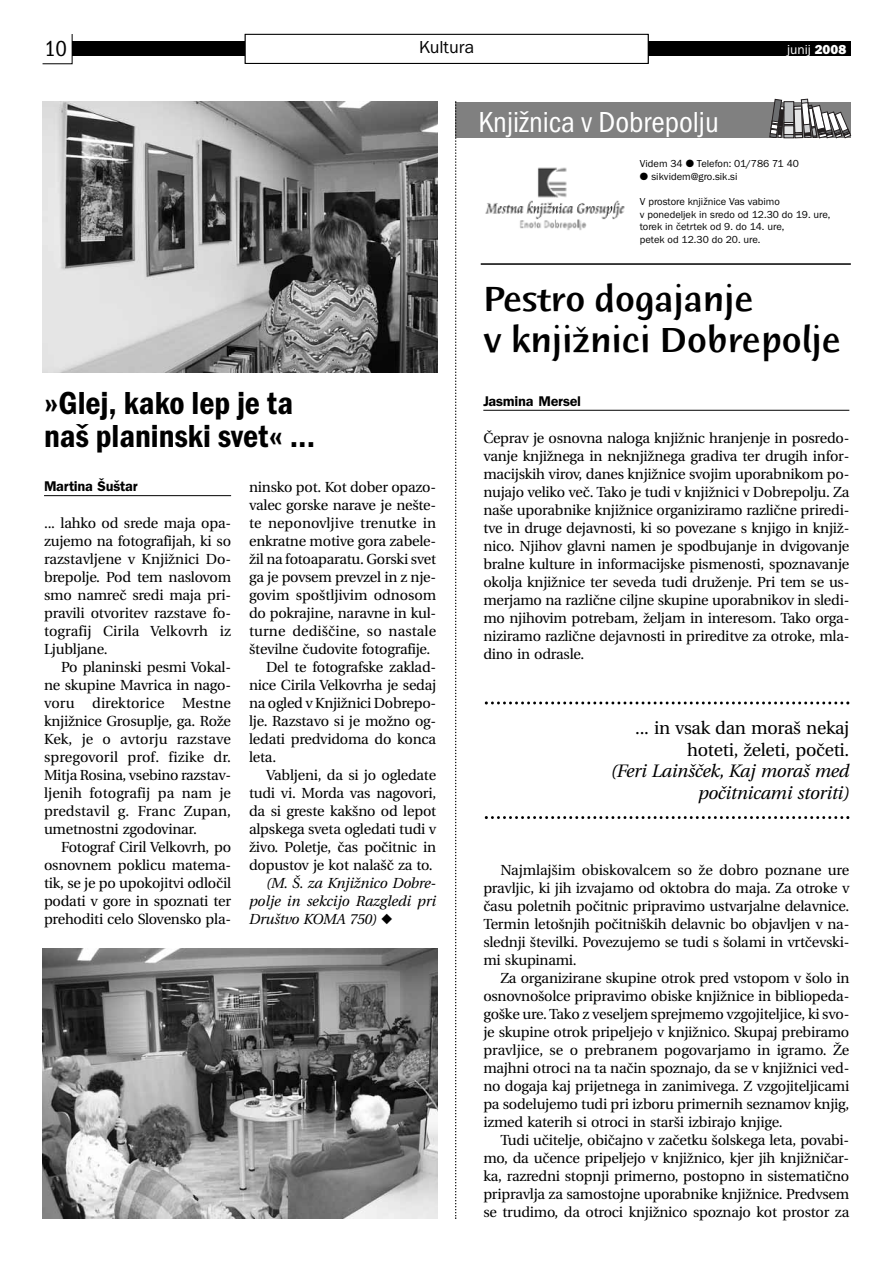
<style>
.page{position:relative;width:893px;height:1263px;background:#fff}
.page>*{position:absolute;margin:0;border:0;box-sizing:border-box;transform-origin:0 0}
.t1{font:500 37.5px/40.5px "Humana Sans ITC";color:#000}
.t2{font:600 condensed 33px/33px "Franklin Got Itc TEE";color:#000}
.t3{font:condensed 30px "Franklin Got Itc TEE";color:#fff}
.t4{font:condensed 22.5px "Franklin Got Itc TEE";color:#000}
.t5{font:italic 18px/21.6px "Utopia";letter-spacing:-.015em;color:#000;text-align:right}
.t6{font:18px/21.6px "Utopia";letter-spacing:-.015em;color:#000;text-align:right}
.t7{font:18px "Franklin Got Itc TEE";color:#000}
.t8{font:14.55px/18px "Utopia";letter-spacing:-.015em;color:#000;text-align:justify}
.t9{font:italic 14.55px/18px "Utopia";letter-spacing:-.01em;color:#000;text-align:justify}
.t10{font:14.55px "Utopia";letter-spacing:.005em;color:#000}
.t11{font:600 14.55px "Franklin Got Itc TEE";letter-spacing:-.02em;color:#000}
.t12{font:13.5px "Franklin Got Itc TEE";color:#fff}
.t13{font:10.5px/12.6px "Franklin Got Itc TEE";color:#000}
.s1{font-family:"Franklin Got Itc TEE Heav"}
</style>
<div class="page">
<div style="left:73px;top:41px;width:777px;height:15px;background:#000"></div>
<svg style="left:42px;top:34px;width:31px;height:30px"></svg>
<div style="left:245px;top:35px;width:402px;height:28px;background:#fff"></div>
<div style="left:245px;top:34px;width:403px;height:30px;border:1px solid #000"></div>
<hr style="left:44px;top:495px;width:187px;height:1px;background:#000">
<img style="left:43px;top:102px;width:394px;height:270px">
<img style="left:43px;top:948px;width:394px;height:270px">
<hr style="left:483px;top:410px;width:366px;height:1px;background:#000">
<img style="left:485px;top:167px;width:140px;height:63px">
<hr style="left:480px;top:263px;width:370px;height:2px;background:#000">
<div style="left:455px;top:102px;width:395px;height:36px;background:#808080"></div>
<svg style="left:769px;top:99px;width:82px;height:39px"></svg>
<svg style="left:485px;top:701px;width:364px;height:3px"></svg>
<svg style="left:485px;top:816px;width:364px;height:3px"></svg>
<svg style="left:455px;top:101px;width:1px;height:1118px"></svg>
<h3 class="t4" style="left:44px;top:40px;width:24px">10</h3>
<p class="t7" style="left:419px;top:40px;width:57px">Kultura</p>
<p class="t12" style="left:787px;top:44px;width:61px">junij <span class="s1">2008</span></p>
<h3 class="t3" style="left:478px;top:110px;width:242px">Knjižnica v Dobrepolju</h3>
<h2 class="t2" style="left:44px;top:389px;width:272px">»Glej, kako lep je ta naš planinski svet« ...</h2>
<p class="t11" style="left:44px;top:481px;width:95px">Martina Šuštar</p>
<p class="t8" style="left:44px;top:516px;width:188px">... lahko od srede maja opa&shy;zujemo na fotografijah, ki so razstavljene v Knjižnici Do&shy;brepolje. Pod tem naslovom smo namreč sredi maja pri&shy;pravili otvoritev razstave fo&shy;tografij Cirila Velkovrh iz Ljubljane.</p>
<p class="t8" style="left:44px;top:660px;width:188px;text-indent:17px">Po planinski pesmi Vokal&shy;ne skupine Mavrica in nago&shy;voru direktorice Mestne knjižnice Grosuplje, ga. Rože Kek, je o avtorju razstave spregovoril prof. fizike dr.<br>Mitja Rosina, vsebino razstav&shy;ljenih fotografij pa nam je predstavil g. Franc Zupan, umetnostni zgodovinar.</p>
<p class="t8" style="left:44px;top:840px;width:188px;text-indent:17px">Fotograf Ciril Velkovrh, po osnovnem poklicu matema&shy;tik, se je po upokojitvi odločil podati v gore in spoznati ter prehoditi celo Slovensko pla-</p>
<p class="t8" style="left:249px;top:480px;width:188px">ninsko pot. Kot dober opazo-</p>
<p class="t8" style="left:249px;top:498px;width:188px">valec gorske narave je nešte-</p>
<p class="t10" style="left:249px;top:518px;width:188px">te neponovljive trenutke in</p>
<p class="t8" style="left:249px;top:534px;width:188px">enkratne motive gora zabele-</p>
<p class="t8" style="left:249px;top:552px;width:188px">žil na fotoaparatu. Gorski svet</p>
<p class="t8" style="left:249px;top:570px;width:188px">ga je povsem prevzel in z nje-</p>
<p class="t8" style="left:249px;top:588px;width:188px">govim spoštljivim odnosom</p>
<p class="t8" style="left:249px;top:606px;width:188px">do pokrajine, naravne in kul-</p>
<p class="t10" style="left:249px;top:626px;width:188px">turne dediščine, so nastale</p>
<p class="t8" style="left:249px;top:642px;width:183px">številne čudovite fotografije.</p>
<p class="t8" style="left:266px;top:660px;width:171px">Del te fotografske zaklad-</p>
<p class="t8" style="left:249px;top:678px;width:188px">nice Cirila Velkovrha je sedaj</p>
<p class="t8" style="left:249px;top:696px;width:188px">na ogled v Knjižnici Dobrepo-</p>
<p class="t8" style="left:249px;top:714px;width:188px">lje. Razstavo si je možno og-</p>
<p class="t8" style="left:249px;top:732px;width:188px">ledati predvidoma do konca</p>
<p class="t8" style="left:249px;top:750px;width:29px">leta.</p>
<p class="t8" style="left:266px;top:768px;width:171px">Vabljeni, da si jo ogledate</p>
<p class="t8" style="left:249px;top:786px;width:189px">tudi vi. Morda vas nagovori,</p>
<p class="t8" style="left:249px;top:804px;width:188px">da si greste kakšno od lepot</p>
<p class="t8" style="left:249px;top:822px;width:188px">alpskega sveta ogledati tudi v</p>
<p class="t8" style="left:249px;top:840px;width:188px">živo. Poletje, čas počitnic in</p>
<p class="t8" style="left:249px;top:858px;width:185px">dopustov je kot nalašč za to.</p>
<p class="t9" style="left:249px;top:876px;width:188px;text-indent:17px">(M. Š. za Knjižnico Dobre&shy;polje in sekcijo Razgledi pri Društvo KOMA 750) ◆</p>
<p class="t13" style="left:640px;top:158px;width:161px">Videm 34 ● Telefon: 01/786 71 40</p>
<p class="t13" style="left:640px;top:171px;width:99px">● sikvidem@gro.sik.si</p>
<p class="t13" style="left:640px;top:196px;width:192px">V prostore knjižnice Vas vabimo<br>v ponedeljek in sredo od 12.30 do 19. ure, torek in četrtek od 9. do 14. ure,<br>petek od 12.30 do 20. ure.</p>
<h1 class="t1" style="left:483px;top:280px;width:359px">Pestro dogajanje<br>v knjižnici Dobrepolje</h1>
<p class="t11" style="left:483px;top:395px;width:99px">Jasmina Mersel</p>
<p class="t8" style="left:483px;top:430px;width:367px">Čeprav je osnovna naloga knjižnic hranjenje in posredo&shy;vanje knjižnega in neknjižnega gradiva ter drugih infor&shy;macijskih virov, danes knjižnice svojim uporabnikom po&shy;nujajo veliko več. Tako je tudi v knjižnici v Dobrepolju. Za naše uporabnike knjižnice organiziramo različne priredi&shy;tve in druge dejavnosti, ki so povezane s knjigo in knjiž&shy;nico. Njihov glavni namen je spodbujanje in dvigovanje bralne kulture in informacijske pismenosti, spoznavanje okolja knjižnice ter seveda tudi druženje. Pri tem se us&shy;merjamo na različne ciljne skupine uporabnikov in sledi&shy;mo njihovim potrebam, željam in interesom. Tako orga&shy;niziramo različne dejavnosti in prireditve za otroke, mla&shy;dino in odrasle.</p>
<p class="t6" style="left:635px;top:719px;width:215px">... in vsak dan moraš nekaj hoteti, želeti, početi.</p>
<p class="t5" style="left:610px;top:762px;width:240px">(Feri Lainšček, Kaj moraš med počitnicami storiti)</p>
<p class="t8" style="left:483px;top:862px;width:367px;text-indent:17px">Najmlajšim obiskovalcem so že dobro poznane ure pravljic, ki jih izvajamo od oktobra do maja. Za otroke v času poletnih počitnic pripravimo ustvarjalne delavnice.<br>Termin letošnjih počitniških delavnic bo objavljen v na&shy;slednji številki. Povezujemo se tudi s šolami in vrtčevski&shy;mi skupinami.</p>
<p class="t8" style="left:483px;top:970px;width:367px;text-indent:17px">Za organizirane skupine otrok pred vstopom v šolo in osnovnošolce pripravimo obiske knjižnice in bibliopeda&shy;goške ure. Tako z veseljem sprejmemo vzgojiteljice, ki svo&shy;je skupine otrok pripeljejo v knjižnico. Skupaj prebiramo pravljice, se o prebranem pogovarjamo in igramo. Že majhni otroci na ta način spoznajo, da se v knjižnici ved&shy;no dogaja kaj prijetnega in zanimivega. Z vzgojiteljicami pa sodelujemo tudi pri izboru primernih seznamov knjig, izmed katerih si otroci in starši izbirajo knjige.</p>
<p class="t8" style="left:483px;top:1132px;width:367px;text-indent:17px">Tudi učitelje, običajno v začetku šolskega leta, povabi&shy;mo, da učence pripeljejo v knjižnico, kjer jih knjižničar&shy;ka, razredni stopnji primerno, postopno in sistematično pripravlja za samostojne uporabnike knjižnice. Predvsem se trudimo, da otroci knjižnico spoznajo kot prostor za</p>
</div>
